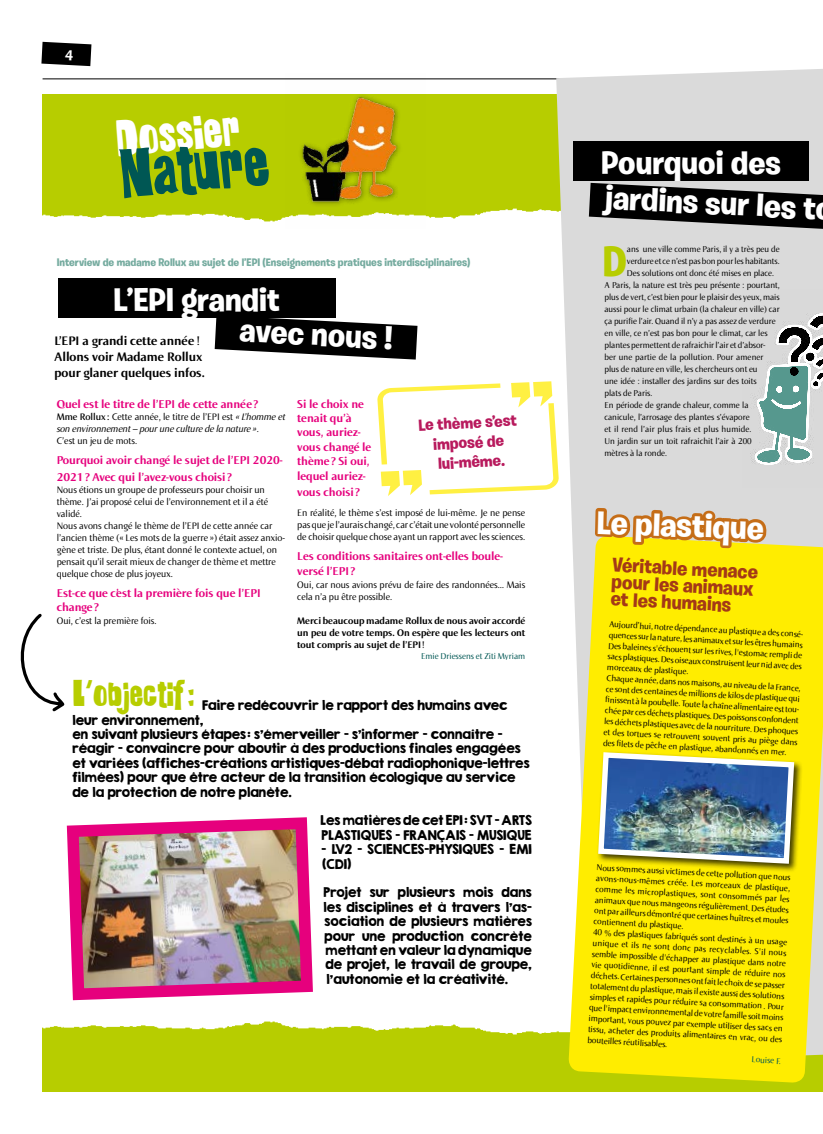
<style>
.page{position:relative;width:823px;height:1134px;background:#fff}
.page>*{position:absolute;margin:0;border:0;box-sizing:border-box;transform-origin:0 0}
.t1{font:700 56.2px "Grunge";color:#005754}
.t2{font:700 42.7px "Burbank Big";color:#b7cd00}
.t3{font:700 42.1px "Grunge";color:#fff}
.t4{font:700 33px "Burbank Big";color:#fff}
.t5{font:700 30px "Grunge";color:#b7cd00}
.t6{font:700 20px/17px "Burbank Big";color:#a43917}
.t7{font:700 16.4px/19.7px "Burbank Big";color:#b81a5d;text-align:center}
.t8{font:700 13px/16px "Norma";color:#000}
.t9{font:12px/14.4px "KG Second Chances Solid";color:#000}
.t10{font:700 12px/14.4px "Norma";color:#e6007d}
.t11{font:700 11px "Burbank Big";color:#75ab9f}
.t12{font:10px/12px "Norma";color:#000}
.t13{font:700 10px/12px "Norma";color:#000;text-align:justify}
.t14{font:italic 10px/12px "Norma";color:#000}
.t15{font:9px/10.8px "Norma";color:#000}
.t16{font:9px "Norma";color:#005754}
.s1{font-weight:600;font-style:normal}
.s2{font-style:normal}
</style>
<div class="page">
<hr style="left:43px;top:78px;width:737px;height:1px;background:#000">
<img style="left:43px;top:1021px;width:545px;height:70px">
<div style="left:43px;top:95px;width:513px;height:127px;background:#b7cd00"></div>
<svg style="left:556px;top:77px;width:32px;height:986px;fill:#dadada"></svg>
<img style="left:285px;top:78px;width:140px;height:144px">
<div style="left:58px;top:279px;width:277px;height:39px;background:#000"></div>
<svg style="left:214px;top:315px;width:203px;height:45px"></svg>
<svg style="left:20px;top:613px;width:45px;height:99px"></svg>
<svg style="left:567px;top:535px;width:21px;height:548px"></svg>
<svg style="left:377px;top:381px;width:181px;height:115px"></svg>
<div style="left:573px;top:142px;width:235px;height:39px;background:#000"></div>
<svg style="left:588px;top:69px;width:234px;height:1023px;background:#cdc861"></svg>
<img style="left:66px;top:817px;width:247px;height:184px">
<svg style="left:41px;top:42px;width:50px;height:24px"></svg>
<h3 class="t3" style="left:114px;top:108px;width:125px;rotate:-5deg">Dossier</h3>
<h1 class="t1" style="left:116px;top:133px;width:151px;rotate:-5deg">Nature</h1>
<p class="t11" style="left:57px;top:256px;width:415px">Interview de madame Rollux au sujet de l’EPI (Enseignements pratiques interdisciplinaires)</p>
<h3 class="t4" style="left:113px;top:279px;width:168px">L’EPI grandit</h3>
<h3 class="t8" style="left:54px;top:333px;width:147px">L’EPI a grandi cette année !</h3>
<h3 class="t4" style="left:241px;top:310px;width:154px;rotate:3deg">avec nous !</h3>
<h3 class="t8" style="left:54px;top:349px;width:152px">Allons voir Madame Rollux pour glaner quelques infos.</h3>
<h3 class="t10" style="left:57px;top:396px;width:203px">Quel est le titre de l’EPI de cette année ?</h3>
<p class="t14" style="left:57px;top:411px;width:230px"><span class="s1">Mme Rollux :</span> <span class="s2">Cette année, le titre de l’EPI est</span> « L’homme et son environnement – pour une culture de la nature »<span class="s2">.<br>C’est un jeu de mots.</span></p>
<h3 class="t10" style="left:57px;top:452px;width:227px;line-height:16.8px">Pourquoi avoir changé le sujet de l’EPI 2020-<br>2021? Avec qui l’avez-vous choisi?</h3>
<p class="t12" style="left:57px;top:484px;width:230px">Nous étions un groupe de professeurs pour choisir un thème. J’ai proposé celui de l’environnement et il a été validé.<br>Nous avons changé le thème de l’EPI de cette année car l’ancien thème (« Les mots de la guerre ») était assez anxio&shy;gène et triste. De plus, étant donné le contexte actuel, on pensait qu’il serait mieux de changer de thème et mettre quelque chose de plus joyeux.</p>
<h3 class="t10" style="left:57px;top:586px;width:205px">Est-ce que c’est la première fois que l’EPI change ?</h3>
<p class="t12" style="left:57px;top:615px;width:101px">Oui, c’est la première fois.</p>
<h3 class="t10" style="left:297px;top:396px;width:75px">Si le choix ne tenait qu’à vous, auriez&shy;vous changé le thème ? Si oui, lequel auriez-</h3>
<h3 class="t10" style="left:297px;top:485px;width:64px">vous choisi?</h3>
<p class="t12" style="left:297px;top:507px;width:229px;text-align:justify">En réalité, le thème s’est imposé de lui-même. Je ne pense pas que je l’aurais changé, car c’était une volonté personnelle de choisir quelque chose ayant un rapport avec les sciences.</p>
<h3 class="t10" style="left:297px;top:549px;width:207px">Les conditions sanitaires ont-elles boule&shy;versé l’EPI?</h3>
<p class="t12" style="left:297px;top:579px;width:229px">Oui, car nous avions prévu de faire des randonnées… Mais cela n’a pu être possible.</p>
<p class="t13" style="left:297px;top:615px;width:229px">Merci beaucoup madame Rollux de nous avoir accordé un peu de votre temps. On espère que les lecteurs ont tout compris au sujet de l’EPI!</p>
<p class="t16" style="left:421px;top:651px;width:106px">Emie Driessens et Ziti Myriam</p>
<h3 class="t7" style="left:417px;top:415px;width:100px;rotate:-3deg">Le thème s’est imposé de lui-même.</h3>
<h3 class="t5" style="left:72px;top:672px;width:123px">L'objectif:</h3>
<p class="t9" style="left:72px;top:698px;width:458px;text-indent:130px">Faire redécouvrir le rapport des humains avec leur environnement,<br>en suivant plusieurs étapes: s’émerveiller - s’informer - connaître - réagir - convaincre pour aboutir à des productions finales engagées et variées (affiches-créations artistiques-débat radiophonique-lettres filmées) pour que être acteur de la transition écologique au service de la protection de notre planète.</p>
<h3 class="t9" style="left:320px;top:813px;width:213px">Les matières de cet EPI: SVT - ARTS<br>PLASTIQUES - FRANÇAIS - MUSIQUE</h3>
<h3 class="t9" style="left:321px;top:842px;width:211px">- LV2 - SCIENCES-PHYSIQUES - EMI (CDI)</h3>
<h3 class="t9" style="left:323px;top:885px;width:210px;text-align:justify">Projet sur plusieurs mois dans les disciplines et à travers l’as&shy;sociation de plusieurs matières pour une production concrète mettant en valeur la dynamique de projet, le travail de groupe, l’autonomie et la créativité.</h3>
<h3 class="t4" style="left:601px;top:142px;width:181px">Pourquoi des</h3>
<h3 class="t4" style="left:606px;top:177px;width:212px;rotate:3deg">jardins sur les t</h3>
<h2 class="t2" style="left:602px;top:235px;width:26px">D</h2>
<p class="t15" style="left:626px;top:244px;width:154px">ans une ville comme Paris, il y a très peu de</p>
<p class="t15" style="left:626px;top:256px;width:154px">verdure et ce n’est pas bon pour les habitants.</p>
<p class="t15" style="left:626px;top:268px;width:149px">Des solutions ont donc été mises en place.</p>
<p class="t15" style="left:604px;top:280px;width:177px">A Paris, la nature est très peu présente : pourtant,</p>
<p class="t15" style="left:604px;top:292px;width:177px">plus de vert, c’est bien pour le plaisir des yeux, mais</p>
<p class="t15" style="left:604px;top:304px;width:176px">aussi pour le climat urbain (la chaleur en ville) car</p>
<p class="t15" style="left:604px;top:316px;width:172px">ça purifie l’air. Quand il n’y a pas assez de verdure</p>
<p class="t15" style="left:604px;top:328px;width:164px">en ville, ce n’est pas bon pour le climat, car les</p>
<p class="t15" style="left:604px;top:340px;width:163px">plantes permettent de rafraichir l’air et d’absor-</p>
<p class="t15" style="left:604px;top:352px;width:160px">ber une partie de la pollution. Pour amener</p>
<p class="t15" style="left:604px;top:364px;width:155px">plus de nature en ville, les chercheurs ont eu</p>
<p class="t15" style="left:604px;top:376px;width:153px">une idée : installer des jardins sur des toits</p>
<p class="t15" style="left:604px;top:388px;width:49px">plats de Paris.</p>
<p class="t15" style="left:604px;top:400px;width:145px">En période de grande chaleur, comme la</p>
<p class="t15" style="left:604px;top:412px;width:146px">canicule, l’arrosage des plantes s’évapore</p>
<p class="t15" style="left:604px;top:424px;width:148px">et il rend l’air plus frais et plus humide.</p>
<p class="t15" style="left:604px;top:436px;width:149px">Un jardin sur un toit rafraichit l’air à 200</p>
<p class="t15" style="left:604px;top:448px;width:64px">mètres à la ronde.</p>
<h3 class="t4" style="left:597px;top:502px;width:169px;rotate:2deg">Le plastique</h3>
<h3 class="t6" style="left:612px;top:556px;width:147px;rotate:3deg">Véritable menace pour les animaux et les humains</h3>
<p class="t15" style="left:609px;top:619px;width:196px;rotate:3deg">Aujourd’hui, notre dépendance au plastique a des consé&shy;quences sur la nature, les animaux et sur les êtres humains Des baleines s'échouent sur les rives, l'estomac rempli de sacs plastiques. Des oiseaux construisent leur nid avec des morceaux de plastique.<br>Chaque année, dans nos maisons, au niveau de la France, ce sont des centaines de millions de kilos de plastique qui fi nissent à la poubelle. Toute la chaîne alimentaire est tou&shy;chée par ces déchets plastiques. Des poissons confondent les déchets plastiques avec de la nourriture. Des phoques et des tortues se retrouvent souvent pris au piège dans des fi lets de pêche en plastique, abandonnés en mer.</p>
<p class="t15" style="left:596px;top:862px;width:196px;rotate:3deg">Nous sommes aussi victimes de cette pollution que nous avons-nous-mêmes créée. Les morceaux de plastique, comme les microplastiques, sont consommés par les animaux que nous mangeons régulièrement. Des études ont par ailleurs démontré que certaines huîtres et moules contiennent du plastique.<br>40 % des plastiques fabriqués sont destinés à un usage unique et ils ne sont donc pas recyclables. S'il nous semble impossible d'échapper au plastique dans notre vie quotidienne, il est pourtant simple de réduire nos déchets. Certaines personnes ont fait le choix de se passer totalement du plastique, mais il existe aussi des solutions simples et rapides pour réduire sa consommation . Pour que l'impact environnemental de votre famille soit moins important, vous pouvez par exemple utiliser des sacs en tissu, acheter des produits alimentaires en vrac, ou des bouteilles réutilisables.</p>
<p class="t16" style="left:751px;top:1054px;width:31px;rotate:3deg">Louise F.</p>
</div>
